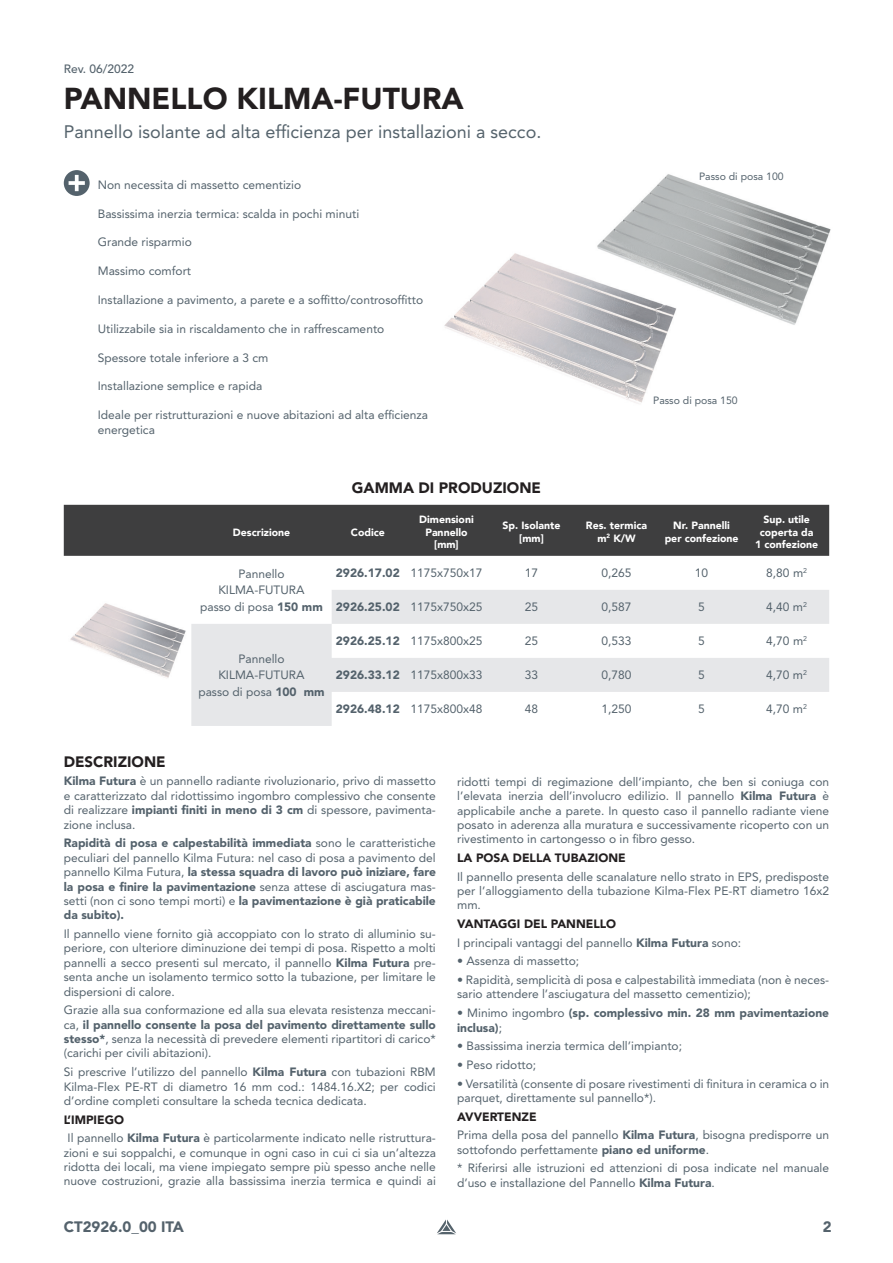
<style>
.page{position:relative;width:893px;height:1263px;background:#fff}
.page>*{position:absolute;margin:0;border:0;box-sizing:border-box;transform-origin:0 0}
.t1{font:900 30px "Avenir LT Pro";color:#231f20}
.t2{font:18px "Avenir LT Pro";color:#55636c}
.t3{font:900 15px "Avenir LT Pro";color:#231f20}
.t4{font:900 15px "Avenir LT Pro";color:#54626c}
.t5{font:12px/14.4px "Avenir LT Pro";color:#54626c;text-align:justify}
.t6{font:900 12px/14.4px "Avenir LT Pro";color:#54626c}
.t7{font:900 12px "Avenir LT Pro";color:#231f20}
.t8{font:500 12px "Avenir LT Pro";color:#54626c}
.t9{font:900 10.5px/12.6px "Avenir";color:#fff;text-align:center}
.t10{font:10.5px "Avenir LT Pro";color:#54626c}
.s1{font-weight:900}
.s2{font-weight:900;color:#231f20}
.s3{font-weight:400}
</style>
<div class="page">
<svg style="left:437px;top:1219px;width:19px;height:15px"></svg>
<img style="left:444px;top:253px;width:225px;height:151px">
<img style="left:594px;top:174px;width:237px;height:155px">
<svg style="left:64px;top:170px;width:26px;height:26px"></svg>
<svg style="left:69px;top:175px;width:16px;height:16px"></svg>
<div style="left:64px;top:505px;width:765px;height:51px;background:#3e3e3f"></div>
<svg style="left:191px;top:590px;width:638px;height:136px;fill:#e6e7e9"></svg>
<img style="left:70px;top:603px;width:116px;height:75px">
<p class="t8" style="left:64px;top:62px;width:72px">Rev. 06/2022</p>
<h1 class="t1" style="left:64px;top:80px;width:401px">PANNELLO KILMA-FUTURA</h1>
<h2 class="t2" style="left:64px;top:121px;width:479px">Pannello isolante ad alta efficienza per installazioni a secco.</h2>
<p class="t5" style="left:98px;top:177px;width:205px">Non necessita di massetto cementizio</p>
<p class="t5" style="left:98px;top:206px;width:263px">Bassissima inerzia termica: scalda in pochi minuti</p>
<p class="t5" style="left:98px;top:235px;width:96px">Grande risparmio</p>
<p class="t5" style="left:98px;top:264px;width:95px">Massimo comfort</p>
<p class="t5" style="left:98px;top:292px;width:327px">Installazione a pavimento, a parete e a soffitto/controsoffitto</p>
<p class="t5" style="left:98px;top:321px;width:288px">Utilizzabile sia in riscaldamento che in raffrescamento</p>
<p class="t5" style="left:98px;top:350px;width:172px">Spessore totale inferiore a 3 cm</p>
<p class="t5" style="left:98px;top:379px;width:166px">Installazione semplice e rapida</p>
<p class="t5" style="left:98px;top:408px;width:332px">Ideale per ristrutturazioni e nuove abitazioni ad alta efficienza energetica</p>
<p class="t3" style="left:352px;top:479px;width:191px">GAMMA DI PRODUZIONE</p>
<p class="t10" style="left:699px;top:170px;width:86px">Passo di posa 100</p>
<p class="t10" style="left:653px;top:394px;width:86px">Passo di posa 150</p>
<p class="t9" style="left:233px;top:525px;width:59px">Descrizione</p>
<p class="t9" style="left:351px;top:525px;width:36px">Codice</p>
<p class="t9" style="left:419px;top:513px;width:56px">Dimensioni<br>Pannello [mm]</p>
<p class="t9" style="left:503px;top:519px;width:59px">Sp. Isolante [mm]</p>
<p class="t9" style="left:586px;top:519px;width:63px">Res. termica m<sup>2</sup> K/W</p>
<p class="t9" style="left:665px;top:519px;width:75px">Nr. Pannelli per confezione</p>
<p class="t9" style="left:755px;top:513px;width:65px">Sup. utile coperta da<br>1 confezione</p>
<p class="t5" style="left:200px;top:566px;width:124px;line-height:16.2px;text-align:center">Pannello<br>KILMA-FUTURA<br>passo di posa <span class="s1">150 mm</span></p>
<p class="t5" style="left:336px;top:566px;width:148px"><span class="s1">2926.17.02</span> 1175x750x17</p>
<p class="t5" style="left:525px;top:566px;width:15px">17</p>
<p class="t5" style="left:602px;top:566px;width:32px">0,265</p>
<p class="t5" style="left:695px;top:566px;width:15px">10</p>
<p class="t5" style="left:766px;top:566px;width:42px">8,80 m<sup>2</sup></p>
<p class="t5" style="left:336px;top:600px;width:148px"><span class="s1">2926.25.02</span> 1175x750x25</p>
<p class="t5" style="left:525px;top:600px;width:15px">25</p>
<p class="t5" style="left:602px;top:600px;width:32px">0,587</p>
<p class="t5" style="left:698px;top:600px;width:8px">5</p>
<p class="t5" style="left:766px;top:600px;width:42px">4,40 m<sup>2</sup></p>
<p class="t5" style="left:198px;top:651px;width:128px;line-height:16.2px;text-align:center">Pannello<br>KILMA-FUTURA<br>passo di posa <span class="s1">100 mm</span></p>
<p class="t5" style="left:336px;top:634px;width:148px"><span class="s1">2926.25.12</span> 1175x800x25</p>
<p class="t5" style="left:525px;top:634px;width:15px">25</p>
<p class="t5" style="left:602px;top:634px;width:32px">0,533</p>
<p class="t5" style="left:698px;top:634px;width:8px">5</p>
<p class="t5" style="left:766px;top:634px;width:42px">4,70 m<sup>2</sup></p>
<p class="t5" style="left:336px;top:668px;width:148px"><span class="s1">2926.33.12</span> 1175x800x33</p>
<p class="t5" style="left:525px;top:668px;width:15px">33</p>
<p class="t5" style="left:602px;top:668px;width:32px">0,780</p>
<p class="t5" style="left:698px;top:668px;width:8px">5</p>
<p class="t5" style="left:766px;top:668px;width:42px">4,70 m<sup>2</sup></p>
<p class="t5" style="left:336px;top:702px;width:148px"><span class="s1">2926.48.12</span> 1175x800x48</p>
<p class="t5" style="left:525px;top:702px;width:15px">48</p>
<p class="t5" style="left:602px;top:702px;width:32px">1,250</p>
<p class="t5" style="left:698px;top:702px;width:8px">5</p>
<p class="t5" style="left:766px;top:702px;width:42px">4,70 m<sup>2</sup></p>
<p class="t3" style="left:64px;top:752px;width:103px">DESCRIZIONE</p>
<p class="t5" style="left:64px;top:774px;width:374px"><span class="s1">Kilma Futura</span> è un pannello radiante rivoluzionario, privo di massetto e caratterizzato dal ridottissimo ingombro complessivo che consente di realizzare <span class="s1">impianti finiti in meno di 3 cm</span> di spessore, pavimenta&shy;zione inclusa.</p>
<p class="t5" style="left:64px;top:836px;width:374px"><span class="s1">Rapidità di posa e calpestabilità immediata</span> sono le caratteristiche peculiari del pannello Kilma Futura: nel caso di posa a pavimento del pannello Kilma Futura, <span class="s1">la stessa squadra di lavoro può iniziare, fare la posa e finire la pavimentazione</span> senza attese di asciugatura mas&shy;setti (non ci sono tempi morti) e <span class="s1">la pavimentazione è già praticabile da subito).</span></p>
<p class="t5" style="left:64px;top:926px;width:374px">Il pannello viene fornito già accoppiato con lo strato di alluminio su&shy;periore, con ulteriore diminuzione dei tempi di posa. Rispetto a molti pannelli a secco presenti sul mercato, il pannello <span class="s1">Kilma Futura</span> pre&shy;senta anche un isolamento termico sotto la tubazione, per limitare le dispersioni di calore.</p>
<p class="t5" style="left:64px;top:1003px;width:374px">Grazie alla sua conformazione ed alla sua elevata resistenza meccani&shy;ca, <span class="s1">il pannello consente la posa del pavimento direttamente sullo stesso*</span>, senza la necessità di prevedere elementi ripartitori di carico* (carichi per civili abitazioni).</p>
<p class="t5" style="left:64px;top:1065px;width:374px">Si prescrive l’utilizzo del pannello <span class="s1">Kilma Futura</span> con tubazioni RBM Kilma-Flex PE-RT di diametro 16 mm cod.: 1484.16.X2; per codici d’ordine completi consultare la scheda tecnica dedicata.</p>
<p class="t5" style="left:68px;top:1110px;width:370px;line-height:18.6px;text-indent:-4px"><span class="s2">L’IMPIEGO<br></span>Il pannello <span class="s1">Kilma Futura</span> è particolarmente indicato nelle ristruttura-</p>
<p class="t5" style="left:64px;top:1145px;width:374px">zioni e sui soppalchi, e comunque in ogni caso in cui ci sia un’altezza ridotta dei locali, ma viene impiegato sempre più spesso anche nelle nuove costruzioni, grazie alla bassissima inerzia termica e quindi ai</p>
<p class="t5" style="left:457px;top:774px;width:374px">ridotti tempi di regimazione dell’impianto, che ben si coniuga con l’elevata inerzia dell’involucro edilizio. Il pannello <span class="s1">Kilma Futura</span> è applicabile anche a parete. In questo caso il pannello radiante viene posato in aderenza alla muratura e successivamente ricoperto con un rivestimento in cartongesso o in fibro gesso.</p>
<p class="t7" style="left:457px;top:850px;width:170px">LA POSA DELLA TUBAZIONE</p>
<p class="t5" style="left:457px;top:869px;width:374px">Il pannello presenta delle scanalature nello strato in EPS, predisposte per l’alloggiamento della tubazione Kilma-Flex PE-RT diametro 16x2 mm.</p>
<p class="t5" style="left:457px;top:914px;width:286px;line-height:18.6px"><span class="s2">VANTAGGI DEL PANNELLO<br></span>I principali vantaggi del pannello <span class="s1">Kilma Futura</span> sono:</p>
<p class="t5" style="left:457px;top:954px;width:124px">• Assenza di massetto;</p>
<p class="t5" style="left:457px;top:973px;width:374px">• Rapidità, semplicità di posa e calpestabilità immediata (non è neces&shy;sario attendere l’asciugatura del massetto cementizio);</p>
<p class="t6" style="left:457px;top:1006px;width:374px"><span class="s3">• Minimo ingombro</span> (sp. complessivo min. 28 mm pavimentazione inclusa)<span class="s3">;</span></p>
<p class="t5" style="left:457px;top:1039px;width:226px">• Bassissima inerzia termica dell’impianto;</p>
<p class="t5" style="left:457px;top:1057px;width:81px">• Peso ridotto;</p>
<p class="t5" style="left:457px;top:1076px;width:374px">• Versatilità (consente di posare rivestimenti di finitura in ceramica o in parquet, direttamente sul pannello*).</p>
<p class="t5" style="left:457px;top:1107px;width:374px;line-height:18.6px"><span class="s2">AVVERTENZE<br></span>Prima della posa del pannello <span class="s1">Kilma Futura</span>, bisogna predisporre un</p>
<p class="t5" style="left:457px;top:1140px;width:374px;line-height:18.6px">sottofondo perfettamente <span class="s1">piano ed uniforme</span>.<br>* Riferirsi alle istruzioni ed attenzioni di posa indicate nel manuale</p>
<p class="t5" style="left:457px;top:1175px;width:259px">d’uso e installazione del Pannello <span class="s1">Kilma Futura</span>.</p>
<p class="t4" style="left:64px;top:1218px;width:122px">CT2926.0_00 ITA</p>
<p class="t4" style="left:823px;top:1218px;width:10px">2</p>
</div>
